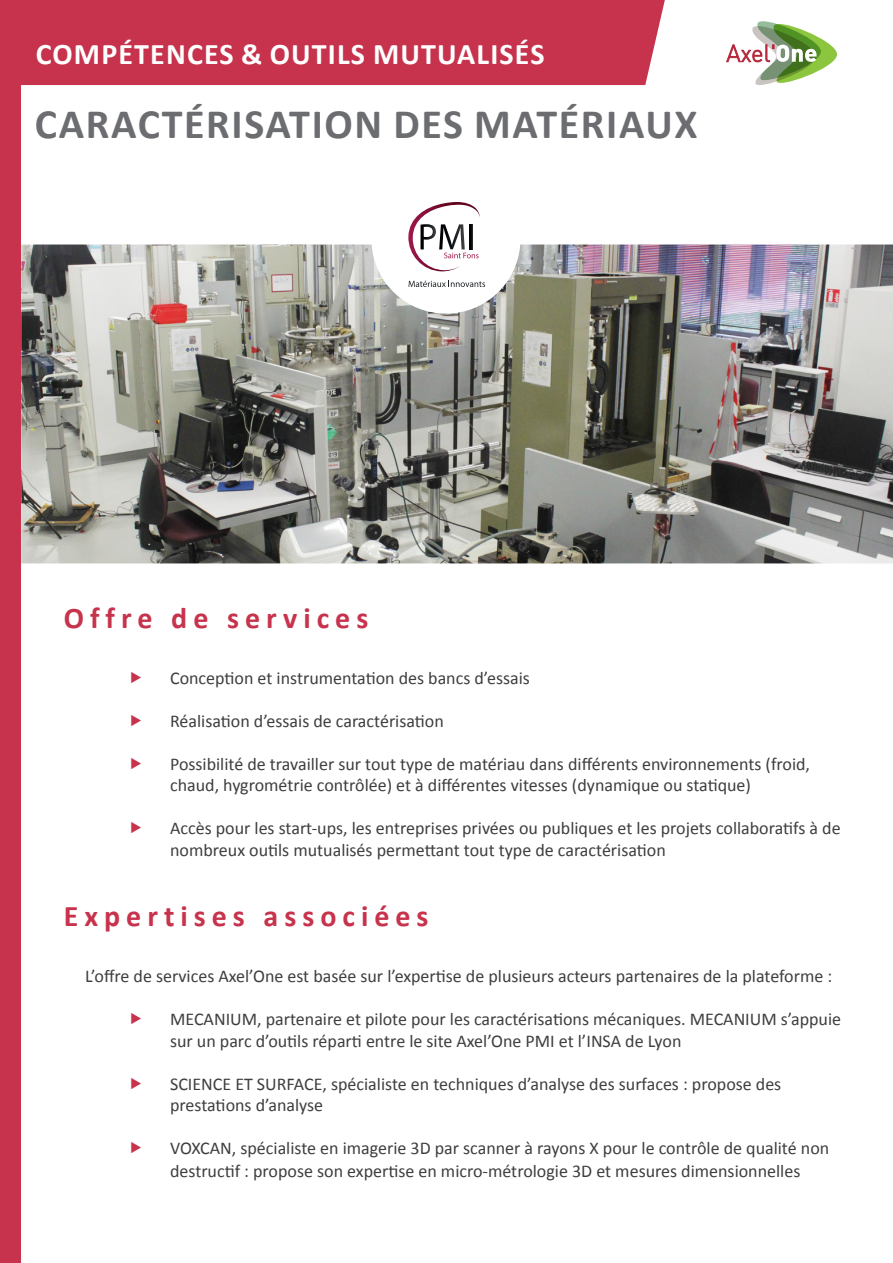
<style>
.page{position:relative;width:893px;height:1263px;background:#fff}
.page>*{position:absolute;margin:0;border:0;box-sizing:border-box;transform-origin:0 0}
.t1{font:700 42px "Calibri";letter-spacing:.04em;color:#6c6d70}
.t2{font:700 30px "Calibri";letter-spacing:.2em;color:#c7334c}
.t3{font:700 30px "Calibri";letter-spacing:.04em;color:#fff}
.t4{font:18px/21.6px "Calibri";color:#3e3e3f}
</style>
<div class="page">
<div style="left:21px;top:0;width:644px;height:85px;background:#c7334c"></div>
<div style="left:0;top:0;width:21px;height:1263px;background:#c7334c"></div>
<svg style="left:726px;top:21px;width:111px;height:64px"></svg>
<svg style="left:408px;top:202px;width:72px;height:42px"></svg>
<img style="left:21px;top:244px;width:872px;height:319px">
<h2 class="t3" style="left:36px;top:35px;width:510px">COMPÉTENCES &amp; OUTILS MUTUALISÉS</h2>
<p class="t1" style="left:35px;top:97px;width:664px">CARACTÉRISATION DES MATÉRIAUX</p>
<p class="t2" style="left:64px;top:599px;width:306px">Offre de services</p>
<p class="t4" style="left:170px;top:667px;width:361px">Conception et instrumentation des bancs d’essais</p>
<p class="t4" style="left:170px;top:710px;width:275px">Réalisation d’essais de caractérisation</p>
<p class="t4" style="left:170px;top:753px;width:641px">Possibilité de travailler sur tout type de matériau dans différents environnements (froid, chaud, hygrométrie contrôlée) et à différentes vitesses (dynamique ou statique)</p>
<p class="t4" style="left:170px;top:817px;width:672px">Accès pour les start-ups, les entreprises privées ou publiques et les projets collaboratifs à de nombreux outils mutualisés permettant tout type de caractérisation</p>
<p class="t2" style="left:64px;top:897px;width:366px">Expertises associées</p>
<p class="t4" style="left:85px;top:966px;width:749px">L’offre de services Axel’One est basée sur l’expertise de plusieurs acteurs partenaires de la plateforme :</p>
<p class="t4" style="left:170px;top:1008px;width:672px">MECANIUM, partenaire et pilote pour les caractérisations mécaniques. MECANIUM s’appuie sur un parc d’outils réparti entre le site Axel’One PMI et l’INSA de Lyon</p>
<p class="t4" style="left:170px;top:1073px;width:613px">SCIENCE ET SURFACE, spécialiste en techniques d’analyse des surfaces : propose des prestations d’analyse</p>
<p class="t4" style="left:170px;top:1137px;width:661px;line-height:22.5px">VOXCAN, spécialiste en imagerie 3D par scanner à rayons X pour le contrôle de qualité non destructif : propose son expertise en micro-métrologie 3D et mesures dimensionnelles</p>
</div>
